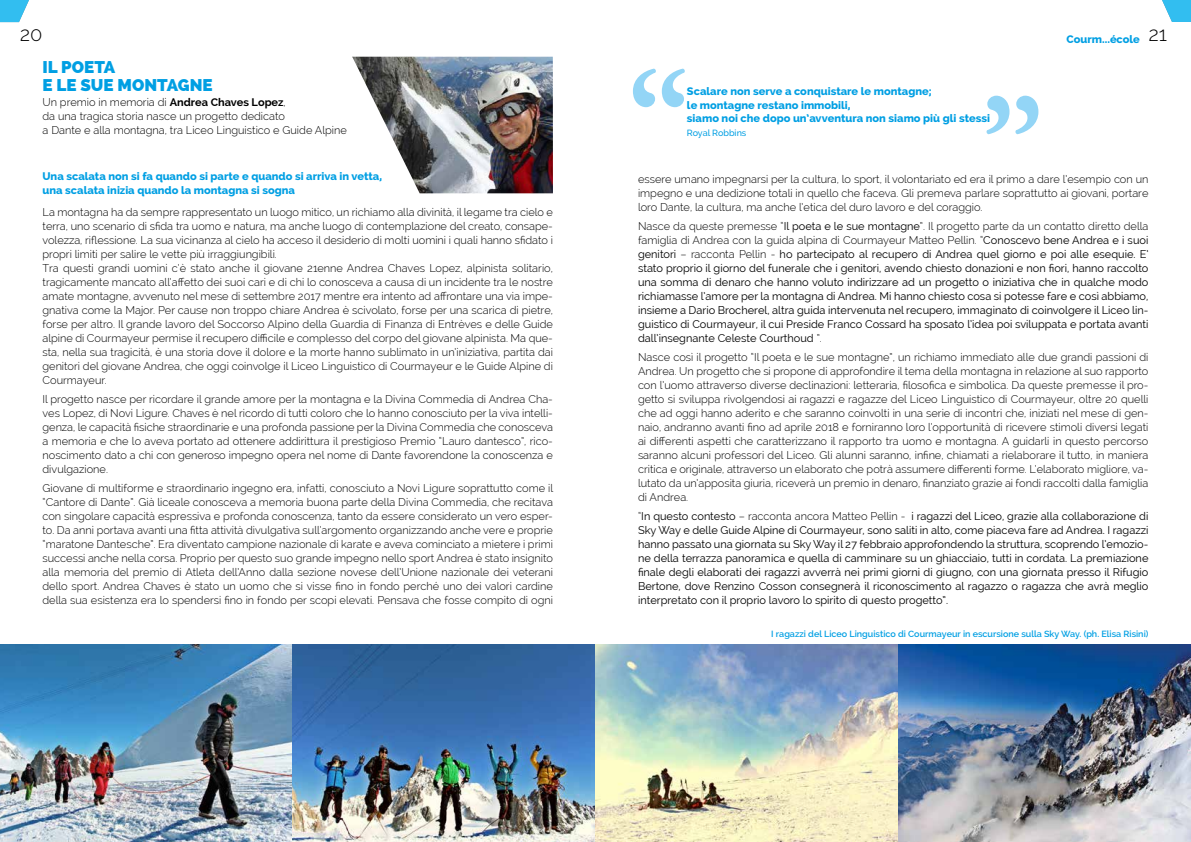
<style>
.page{position:relative;width:1191px;height:842px;background:#fff}
.page>*{position:absolute;margin:0;border:0;box-sizing:border-box;transform-origin:0 0}
.t1{font:300 20px "Raleway";color:#000}
.t2{font:800 17px/18px "Raleway";color:#009fe3}
.t3{font:300 11px/14px "Raleway";color:#000;text-align:justify}
.t4{font:11px/14px "Raleway";color:#000;text-align:justify}
.t5{font:800 11px/13.2px "Raleway";color:#009fe3}
.t6{font:600 9px "Raleway";color:#009fe3}
.t7{font:500 9px "Raleway";color:#009fe3}
.s1{font-weight:300;font-size:20px;color:#000}
.s2{font-weight:700}
.s3{font-weight:300}
</style>
<div class="page">
<svg style="left:1162px;top:0;width:29px;height:22px"></svg>
<svg style="left:0;top:0;width:29px;height:22px"></svg>
<svg style="left:986px;top:96px;width:52px;height:38px"></svg>
<svg style="left:633px;top:69px;width:52px;height:38px"></svg>
<img style="left:352px;top:57px;width:201px;height:136px">
<img style="left:0;top:645px;width:293px;height:197px">
<img style="left:293px;top:645px;width:898px;height:197px">
<h1 class="t1" style="left:20px;top:22px;width:24px">20</h1>
<p class="t5" style="left:1066px;top:32px;width:102px">Courm...école <span class="s1">21</span></p>
<h2 class="t2" style="left:43px;top:58px;width:172px">IL POETA<br>E LE SUE MONTAGNE</h2>
<p class="t3" style="left:43px;top:95px;width:306px;text-align:left">Un premio in memoria di <span class="s2">Andrea Chaves Lopez</span>,<br>da una tragica storia nasce un progetto dedicato<br>a Dante e alla montagna, tra Liceo Linguistico e Guide Alpine</p>
<p class="t5" style="left:43px;top:170px;width:341px">Una scalata non si fa quando si parte e quando si arriva in vetta, una scalata inizia quando la montagna si sogna</p>
<p class="t3" style="left:43px;top:205px;width:512px;text-align:left">La montagna ha da sempre rappresentato un luogo mitico, un richiamo alla divinità, il legame tra cielo e terra, uno scenario di sfida tra uomo e natura, ma anche luogo di contemplazione del creato, consape&shy;volezza, riflessione. La sua vicinanza al cielo ha acceso il desiderio di molti uomini i quali hanno sfidato i propri limiti per salire le vette più irraggiungibili.<br>Tra questi grandi uomini c’è stato anche il giovane 21enne Andrea Chaves Lopez, alpinista solitario, tragicamente mancato all’affetto dei suoi cari e di chi lo conosceva a causa di un incidente tra le nostre amate montagne, avvenuto nel mese di settembre 2017 mentre era intento ad affrontare una via impe&shy;gnativa come la Major. Per cause non troppo chiare Andrea è scivolato, forse per una scarica di pietre, forse per altro. Il grande lavoro del Soccorso Alpino della Guardia di Finanza di Entrèves e delle Guide alpine di Courmayeur permise il recupero difficile e complesso del corpo del giovane alpinista. Ma que&shy;sta, nella sua tragicità, è una storia dove il dolore e la morte hanno sublimato in un’iniziativa, partita dai genitori del giovane Andrea, che oggi coinvolge il Liceo Linguistico di Courmayeur e le Guide Alpine di Courmayeur.</p>
<p class="t3" style="left:43px;top:392px;width:512px">Il progetto nasce per ricordare il grande amore per la montagna e la Divina Commedia di Andrea Cha&shy;ves Lopez, di Novi Ligure. Chaves è nel ricordo di tutti coloro che lo hanno conosciuto per la viva intelli&shy;genza, le capacità fisiche straordinarie e una profonda passione per la Divina Commedia che conosceva a memoria e che lo aveva portato ad ottenere addirittura il prestigioso Premio “Lauro dantesco”, rico&shy;noscimento dato a chi con generoso impegno opera nel nome di Dante favorendone la conoscenza e divulgazione.</p>
<p class="t3" style="left:43px;top:481px;width:512px">Giovane di multiforme e straordinario ingegno era, infatti, conosciuto a Novi Ligure soprattutto come il “Cantore di Dante”. Già liceale conosceva a memoria buona parte della Divina Commedia, che recitava con singolare capacità espressiva e profonda conoscenza, tanto da essere considerato un vero esper&shy;to. Da anni portava avanti una fitta attività divulgativa sull’argomento organizzando anche vere e proprie “maratone Dantesche”. Era diventato campione nazionale di karate e aveva cominciato a mietere i primi successi anche nella corsa. Proprio per questo suo grande impegno nello sport Andrea è stato insignito alla memoria del premio di Atleta dell’Anno dalla sezione novese dell’Unione nazionale dei veterani dello sport. Andrea Chaves è stato un uomo che si visse fino in fondo perché uno dei valori cardine della sua esistenza era lo spendersi fino in fondo per scopi elevati. Pensava che fosse compito di ogni</p>
<p class="t5" style="left:687px;top:85px;width:305px">Scalare non serve a conquistare le montagne;<br>le montagne restano immobili,<br>siamo noi che dopo un’avventura non siamo più gli stessi</p>
<p class="t7" style="left:687px;top:127px;width:61px">Royal Robbins</p>
<p class="t3" style="left:638px;top:172px;width:512px">essere umano impegnarsi per la cultura, lo sport, il volontariato ed era il primo a dare l’esempio con un impegno e una dedizione totali in quello che faceva. Gli premeva parlare soprattutto ai giovani, portare loro Dante, la cultura, ma anche l’etica del duro lavoro e del coraggio.</p>
<p class="t4" style="left:638px;top:219px;width:512px"><span class="s3">Nasce da queste premesse “</span>Il poeta e le sue montagne<span class="s3">”. Il progetto parte da un contatto diretto della famiglia di Andrea con la guida alpina di Courmayeur Matteo Pellin. “</span>Conoscevo bene Andrea e i suoi genitori <span class="s3">– racconta Pellin -</span> ho partecipato al recupero di Andrea quel giorno e poi alle esequie. E’ stato proprio il giorno del funerale che i genitori, avendo chiesto donazioni e non fiori, hanno raccolto una somma di denaro che hanno voluto indirizzare ad un progetto o iniziativa che in qualche modo richiamasse l’amore per la montagna di Andrea. Mi hanno chiesto cosa si potesse fare e così abbiamo, insieme a Dario Brocherel, altra guida intervenuta nel recupero, immaginato di coinvolgere il Liceo lin&shy;guistico di Courmayeur, il cui Preside Franco Cossard ha sposato l’idea poi sviluppata e portata avanti dall’insegnante Celeste Courthoud <span class="s3">”.</span></p>
<p class="t3" style="left:638px;top:350px;width:512px">Nasce così il progetto “Il poeta e le sue montagne”, un richiamo immediato alle due grandi passioni di Andrea. Un progetto che si propone di approfondire il tema della montagna in relazione al suo rapporto con l’uomo attraverso diverse declinazioni: letteraria, filosofica e simbolica. Da queste premesse il pro&shy;getto si sviluppa rivolgendosi ai ragazzi e ragazze del Liceo Linguistico di Courmayeur, oltre 20 quelli che ad oggi hanno aderito e che saranno coinvolti in una serie di incontri che, iniziati nel mese di gen&shy;naio, andranno avanti fino ad aprile 2018 e forniranno loro l’opportunità di ricevere stimoli diversi legati ai differenti aspetti che caratterizzano il rapporto tra uomo e montagna. A guidarli in questo percorso saranno alcuni professori del Liceo. Gli alunni saranno, infine, chiamati a rielaborare il tutto, in maniera critica e originale, attraverso un elaborato che potrà assumere differenti forme. L’elaborato migliore, va&shy;lutato da un’apposita giuria, riceverà un premio in denaro, finanziato grazie ai fondi raccolti dalla famiglia di Andrea.</p>
<p class="t4" style="left:638px;top:509px;width:512px"><span class="s3">“</span>In questo contesto <span class="s3">– racconta ancora Matteo Pellin -</span> i ragazzi del Liceo, grazie alla collaborazione di Sky Way e delle Guide Alpine di Courmayeur, sono saliti in alto, come piaceva fare ad Andrea. I ragazzi hanno passato una giornata su Sky Way il 27 febbraio approfondendo la struttura, scoprendo l’emozio&shy;ne della terrazza panoramica e quella di camminare su un ghiacciaio, tutti in cordata. La premiazione finale degli elaborati dei ragazzi avverrà nei primi giorni di giugno, con una giornata presso il Rifugio Bertone, dove Renzino Cosson consegnerà il riconoscimento al ragazzo o ragazza che avrà meglio interpretato con il proprio lavoro lo spirito di questo progetto”.</p>
<p class="t6" style="left:771px;top:629px;width:379px">I ragazzi del Liceo Linguistico di Courmayeur in escursione sulla Sky Way. (ph. Elisa Risini)</p>
</div>
